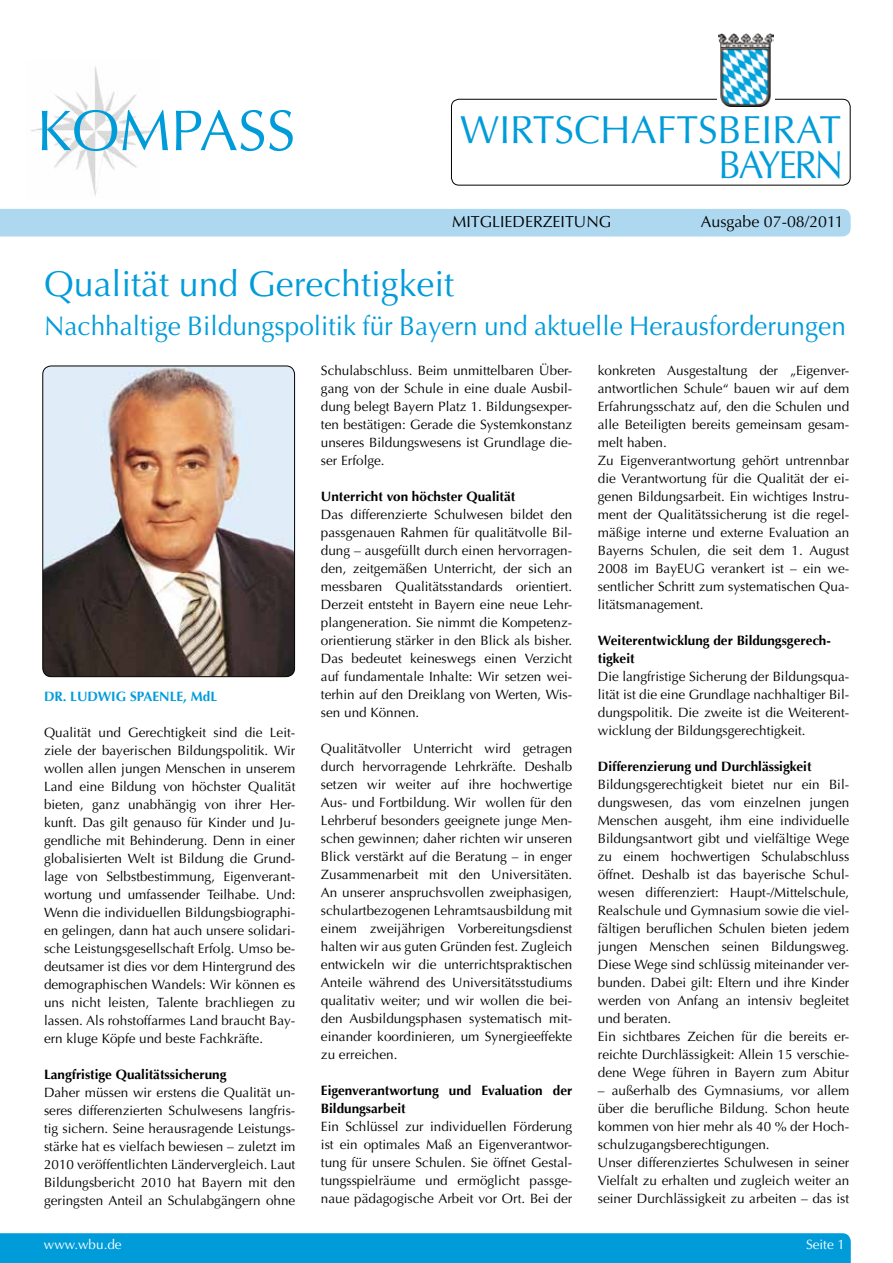
<style>
.page{position:relative;width:893px;height:1263px;background:#fff}
.page>*{position:absolute;margin:0;border:0;box-sizing:border-box;transform-origin:0 0}
.t1{font:57.45px "Optima";color:#009cda}
.t2{font:39.15px "Optima";color:#009cda}
.t3{font:39.15px "Optima";color:#009cda;scale:.95 1}
.t4{font:36px "Optima";color:#009cda}
.t5{font:27px "Optima";color:#009cda}
.t6{font:16.05px "Optima";color:#000}
.t7{font:13.5px/18px "Optima";color:#000;text-align:justify}
.t8{font:700 13.5px/18px "Optima";color:#000}
.t9{font:700 13.5px "Optima";color:#009cda}
.t10{font:13.5px "Optima";color:#fff}
</style>
<div class="page">
<div style="left:0;top:1233px;width:851px;height:30px;background:#009cda"></div>
<img style="left:43px;top:366px;width:252px;height:311px">
<div style="left:43px;top:366px;width:252px;height:311px;border:1px solid #000;border-radius:9px"></div>
<div style="left:451px;top:99px;width:399px;height:86px;border:1px solid #000;border-radius:8px"></div>
<img style="left:30px;top:66px;width:130px;height:130px">
<div style="left:0;top:209px;width:851px;height:27px;background:#add8f0"></div>
<div style="left:717px;top:33px;width:57px;height:77px;background:#fff"></div>
<img style="left:719px;top:33px;width:55px;height:74px">
<h1 class="t1" style="left:37px;top:97px;width:260px">KOMPASS</h1>
<h2 class="t2" style="left:460px;top:107px;width:58px">Wirts</h2>
<h2 class="t2" style="left:574px;top:107px;width:49px">chaftsbeirat</h2>
<h2 class="t3" style="left:719px;top:142px;width:85px">Bayern</h2>
<p class="t6" style="left:452px;top:212px;width:25px">Mitgliederzeitung</p>
<p class="t6" style="left:701px;top:212px;width:144px">Ausgabe 07-08/2011</p>
<h3 class="t4" style="left:44px;top:263px;width:412px">Qualität und Gerechtigkeit</h3>
<h3 class="t5" style="left:44px;top:310px;width:803px">Nachhaltige Bildungspolitik für Bayern und aktuelle Herausforderungen</h3>
<p class="t9" style="left:44px;top:688px;width:175px">Dr. Ludwig Spaenle, MdL</p>
<p class="t7" style="left:44px;top:723px;width:253px">Qualität und Gerechtigkeit sind die Leit&shy;ziele der bayerischen Bildungspolitik. Wir wollen allen jungen Menschen in unserem Land eine Bildung von höchster Qualität bieten, ganz unabhängig von ihrer Her&shy;kunft. Das gilt genauso für Kinder und Ju&shy;gendliche mit Behinderung. Denn in einer globalisierten Welt ist Bildung die Grund&shy;lage von Selbstbestimmung, Eigenverant&shy;wortung und umfassender Teilhabe. Und:<br>Wenn die individuellen Bildungsbiographi&shy;en gelingen, dann hat auch unsere solidari&shy;sche Leistungsgesellschaft Erfolg. Umso be&shy;deutsamer ist dies vor dem Hintergrund des demographischen Wandels: Wir können es uns nicht leisten, Talente brachliegen zu lassen. Als rohstoffarmes Land braucht Bay&shy;ern kluge Köpfe und beste Fachkräfte.</p>
<p class="t8" style="left:44px;top:1065px;width:184px">Langfristige Qualitätssicherung</p>
<p class="t7" style="left:44px;top:1083px;width:253px">Daher müssen wir erstens die Qualität un&shy;seres differenzierten Schulwesens langfris&shy;tig sichern. Seine herausragende Leistungs&shy;stärke hat es vielfach bewiesen – zuletzt im 2010 veröffentlichten Ländervergleich. Laut Bildungsbericht 2010 hat Bayern mit den geringsten Anteil an Schulabgängern ohne</p>
<p class="t10" style="left:44px;top:1236px;width:79px">www.wbu.de</p>
<p class="t7" style="left:321px;top:362px;width:253px">Schulabschluss. Beim unmittelbaren Über&shy;gang von der Schule in eine duale Ausbil&shy;dung belegt Bayern Platz 1. Bildungsexper&shy;ten bestätigen: Gerade die Systemkonstanz unseres Bildungswesens ist Grundlage die&shy;ser Erfolge.</p>
<p class="t8" style="left:321px;top:488px;width:196px">U nterricht von höchster Qualität</p>
<p class="t7" style="left:321px;top:506px;width:253px">Das differenzierte Schulwesen bildet den passgenauen Rahmen für qualitätvolle Bil&shy;dung – ausgefüllt durch einen hervorragen&shy;den, zeitgemäßen Unterricht, der sich an messbaren Qualitätsstandards orientiert.<br>Derzeit entsteht in Bayern eine neue Lehr&shy;plangeneration. Sie nimmt die Kompetenz&shy;orientierung stärker in den Blick als bisher.<br>Das bedeutet keineswegs einen Verzicht auf fundamentale Inhalte: Wir setzen wei&shy;terhin auf den Dreiklang von Werten, Wis&shy;sen und Können.</p>
<p class="t7" style="left:321px;top:740px;width:253px">Qualitätvoller Unterricht wird getragen durch hervorragende Lehrkräfte. Deshalb setzen wir weiter auf ihre hochwertige Aus- und Fortbildung. Wir wollen für den Lehrberuf besonders geeignete junge Men&shy;schen gewinnen; daher richten wir unseren Blick verstärkt auf die Beratung – in enger Zusammenarbeit mit den Universitäten.<br>An unserer anspruchsvollen zweiphasigen, schulartbezogenen Lehramtsausbildung mit einem zweijährigen Vorbereitungsdienst halten wir aus guten Gründen fest. Zugleich entwickeln wir die unterrichtspraktischen Anteile während des Universitätsstudiums qualitativ weiter; und wir wollen die bei&shy;den Ausbildungsphasen systematisch mit&shy;einander koordinieren, um Synergieeffekte zu erreichen.</p>
<p class="t8" style="left:321px;top:1081px;width:253px">Eigenverantwortung und Evaluation der<br>Bildungsarbeit</p>
<p class="t7" style="left:321px;top:1118px;width:253px">Ein Schlüssel zur individuellen Förderung ist ein optimales Maß an Eigenverantwor&shy;tung für unsere Schulen. Sie öffnet Gestal&shy;tungsspielräume und ermöglicht passge&shy;naue pädagogische Arbeit vor Ort. Bei der</p>
<p class="t7" style="left:598px;top:362px;width:253px;text-align:left">konkreten Ausgestaltung der „Eigenver&shy;antwortlichen Schule“ bauen wir auf dem Erfahrungsschatz auf, den die Schulen und alle Beteiligten bereits gemeinsam gesam&shy;melt haben.<br>Zu Eigenverantwortung gehört untrennbar die Verantwortung für die Qualität der ei&shy;genen Bildungsarbeit. Ein wichtiges Instru&shy;ment der Qualitätssicherung ist die regel&shy;mäßige interne und externe Evaluation an Bayerns Schulen, die seit dem 1. August 2008 im BayEUG verankert ist – ein we&shy;sentlicher Schritt zum systematischen Qua&shy;litätsmanagement.</p>
<p class="t8" style="left:598px;top:631px;width:235px">Weiterentwicklung der Bildungsgerech&shy;tigkeit</p>
<p class="t7" style="left:598px;top:667px;width:253px">Die langfristige Sicherung der Bildungsqua&shy;lität ist die eine Grundlage nachhaltiger Bil&shy;dungspolitik. Die zweite ist die Weiterent&shy;wicklung der Bildungsgerechtigkeit.</p>
<p class="t8" style="left:598px;top:757px;width:215px">Differenzierung und Durchlässigkeit</p>
<p class="t7" style="left:598px;top:775px;width:253px;text-align:left">Bildungsgerechtigkeit bietet nur ein Bil&shy;dungswesen, das vom einzelnen jungen Menschen ausgeht, ihm eine individuelle Bildungsantwort gibt und vielfältige Wege zu einem hochwertigen Schulabschluss öffnet. Deshalb ist das bayerische Schul&shy;wesen differenziert: Haupt-/Mittelschule, Realschule und Gymnasium sowie die viel&shy;fältigen beruflichen Schulen bieten jedem jungen Menschen seinen Bildungsweg.<br>Diese Wege sind schlüssig miteinander ver&shy;bunden. Dabei gilt: Eltern und ihre Kinder werden von Anfang an intensiv begleitet und beraten.<br>Ein sichtbares Zeichen für die bereits er&shy;reichte Durchlässigkeit: Allein 15 verschie&shy;dene Wege führen in Bayern zum Abitur</p>
<p class="t7" style="left:598px;top:1081px;width:253px;text-align:left">– außerhalb des Gymnasiums, vor allem über die berufliche Bildung. Schon heute kommen von hier mehr als 40 % der Hoch&shy;schulzugangsberechtigungen.<br>Unser differenziertes Schulwesen in seiner Vielfalt zu erhalten und zugleich weiter an seiner Durchlässigkeit zu arbeiten – das ist</p>
<p class="t10" style="left:806px;top:1236px;width:41px">Seite 1</p>
</div>
